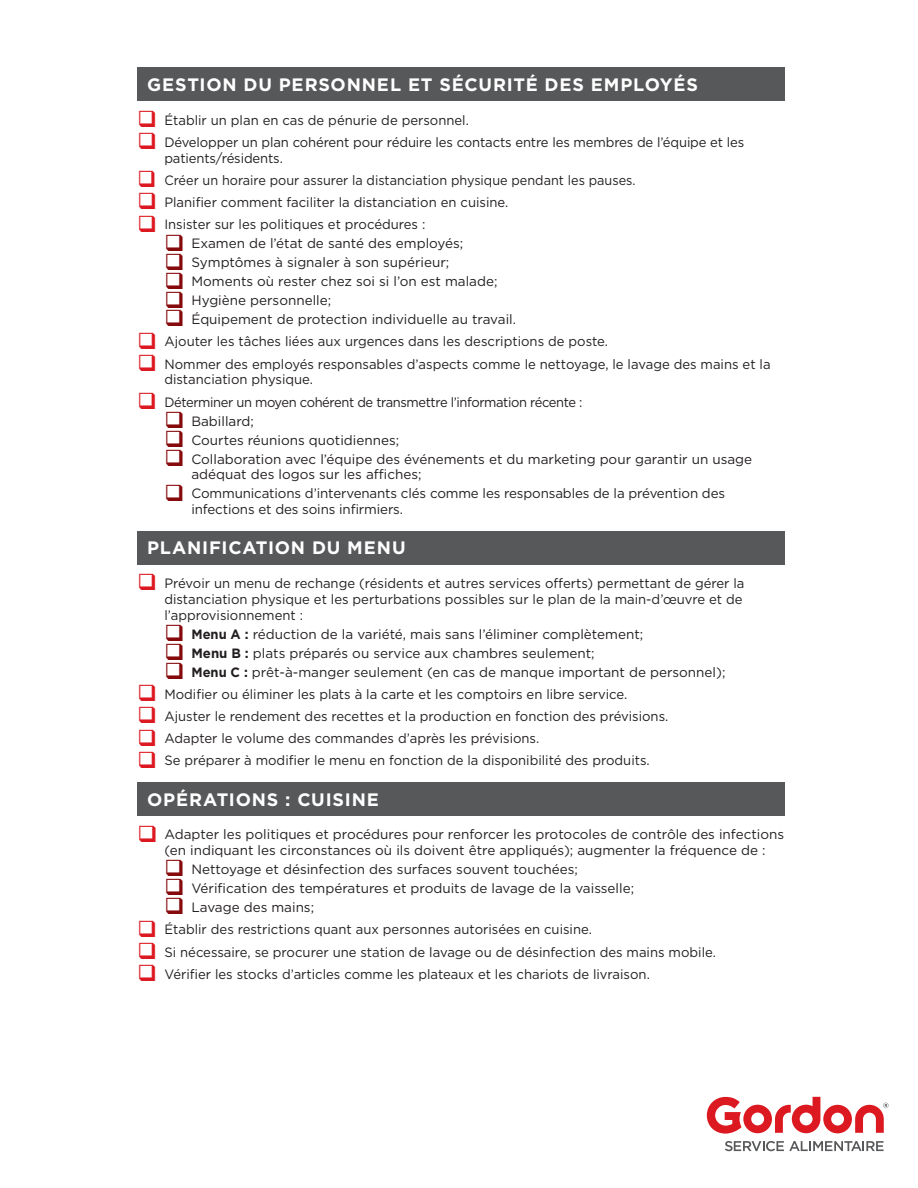
<style>
.page{position:relative;width:918px;height:1188px;background:#fff}
.page>*{position:absolute;margin:0;border:0;box-sizing:border-box;transform-origin:0 0}
.Subheads{font:700 18px "Gotham";letter-spacing:.045em;color:#fff}
.Checklist_bullet{font:13.5px/15.8px "Gotham";color:#231f20}
.Checklist_SUB-bullet{font:13.5px/15.8px "Gotham";color:#231f20}
.Checklist_bullet-2{font:13.5px "Gotham";color:#231f20;scale:.94 1}
.Checklist_bullet-3{font:13.5px "Gotham";letter-spacing:-.03em;color:#231f20;scale:.96 1}
.s1{color:#dc1820}
.s2{color:#86090c}
.s3{font-weight:700}
</style>
<div class="page">
<div style="left:137px;top:68px;width:648px;height:33px;background:#57585a"></div>
<div style="left:137px;top:531px;width:648px;height:34px;background:#57585a"></div>
<div style="left:137px;top:782px;width:648px;height:34px;background:#57585a"></div>
<svg style="left:725px;top:1141px;width:159px;height:10px"></svg>
<svg style="left:707px;top:1097px;width:182px;height:37px"></svg>
<p class="Subheads" style="left:147px;top:74px;width:552px">GESTION DU PERSONNEL ET SÉCURITÉ DES EMPLOYÉS</p>
<p class="Checklist_bullet" style="left:137px;top:112px;width:333px"><span class="s1">❑</span> Établir un plan en cas de pénurie de personnel.</p>
<p class="Checklist_bullet" style="left:164px;top:134px;width:581px;text-indent:-27px"><span class="s1">❑</span> Développer un plan cohérent pour réduire les contacts entre les membres de l’équipe et les patients/résidents.</p>
<p class="Checklist_bullet-2" style="left:137px;top:171px;width:532px"><span class="s1">❑</span> Créer un horaire pour assurer la distanciation physique pendant les pauses.</p>
<p class="Checklist_bullet" style="left:137px;top:194px;width:372px"><span class="s1">❑</span> Planifier comment faciliter la distanciation en cuisine.</p>
<p class="Checklist_bullet" style="left:137px;top:216px;width:290px"><span class="s1">❑</span> Insister sur les politiques et procédures :</p>
<p class="Checklist_SUB-bullet" style="left:164px;top:235px;width:300px"><span class="s2">❑</span> Examen de l’état de santé des employés;</p>
<p class="Checklist_SUB-bullet" style="left:164px;top:254px;width:287px"><span class="s2">❑</span> Symptômes à signaler à son supérieur;</p>
<p class="Checklist_SUB-bullet" style="left:164px;top:273px;width:335px"><span class="s2">❑</span> Moments où rester chez soi si l’on est malade;</p>
<p class="Checklist_SUB-bullet" style="left:164px;top:292px;width:168px"><span class="s2">❑</span> Hygiène personnelle;</p>
<p class="Checklist_SUB-bullet" style="left:164px;top:311px;width:353px"><span class="s2">❑</span> Équipement de protection individuelle au travail.</p>
<p class="Checklist_bullet" style="left:137px;top:334px;width:472px"><span class="s1">❑</span> Ajouter les tâches liées aux urgences dans les descriptions de poste.</p>
<p class="Checklist_bullet" style="left:164px;top:356px;width:608px;text-indent:-27px"><span class="s1">❑</span> Nommer des employés responsables d’aspects comme le nettoyage, le lavage des mains et la distanciation physique.</p>
<p class="Checklist_bullet-3" style="left:137px;top:393px;width:465px"><span class="s1">❑</span> Déterminer un moyen cohérent de transmettre l’information récente :</p>
<p class="Checklist_SUB-bullet" style="left:164px;top:413px;width:91px"><span class="s2">❑</span> Babillard;</p>
<p class="Checklist_SUB-bullet" style="left:164px;top:432px;width:236px"><span class="s2">❑</span> Courtes réunions quotidiennes;</p>
<p class="Checklist_SUB-bullet" style="left:191px;top:451px;width:562px;text-indent:-27px"><span class="s2">❑</span> Collaboration avec l’équipe des événements et du marketing pour garantir un usage adéquat des logos sur les affiches;</p>
<p class="Checklist_SUB-bullet" style="left:191px;top:485px;width:535px;text-indent:-27px"><span class="s2">❑</span> Communications d’intervenants clés comme les responsables de la prévention des infections et des soins infirmiers.</p>
<p class="Subheads" style="left:147px;top:537px;width:260px">PLANIFICATION DU MENU</p>
<p class="Checklist_bullet" style="left:164px;top:575px;width:582px;text-indent:-27px"><span class="s1">❑</span> Prévoir un menu de rechange (résidents et autres services offerts) permettant de gérer la distanciation physique et les perturbations possibles sur le plan de la main-d’œuvre et de l’approvisionnement :</p>
<p class="Checklist_SUB-bullet" style="left:164px;top:626px;width:480px"><span class="s2">❑</span> <span class="s3">Menu A :</span> réduction de la variété, mais sans l’éliminer complètement;</p>
<p class="Checklist_SUB-bullet" style="left:164px;top:645px;width:432px"><span class="s2">❑</span> <span class="s3">Menu B :</span> plats préparés ou service aux chambres seulement;</p>
<p class="Checklist_SUB-bullet" style="left:164px;top:664px;width:563px"><span class="s2">❑</span> <span class="s3">Menu C :</span> prêt-à-manger seulement (en cas de manque important de personnel);</p>
<p class="Checklist_bullet" style="left:137px;top:686px;width:492px"><span class="s1">❑</span> Modifier ou éliminer les plats à la carte et les comptoirs en libre service.</p>
<p class="Checklist_bullet" style="left:137px;top:708px;width:533px"><span class="s1">❑</span> Ajuster le rendement des recettes et la production en fonction des prévisions.</p>
<p class="Checklist_bullet" style="left:137px;top:730px;width:403px"><span class="s1">❑</span> Adapter le volume des commandes d’après les prévisions.</p>
<p class="Checklist_bullet" style="left:137px;top:753px;width:514px"><span class="s1">❑</span> Se préparer à modifier le menu en fonction de la disponibilité des produits.</p>
<p class="Subheads" style="left:147px;top:789px;width:233px">OPÉRATIONS : CUISINE</p>
<p class="Checklist_bullet" style="left:164px;top:826px;width:621px;text-indent:-27px"><span class="s1">❑</span> Adapter les politiques et procédures pour renforcer les protocoles de contrôle des infections (en indiquant les circonstances où ils doivent être appliqués); augmenter la fréquence de :</p>
<p class="Checklist_SUB-bullet" style="left:164px;top:861px;width:415px"><span class="s2">❑</span> Nettoyage et désinfection des surfaces souvent touchées;</p>
<p class="Checklist_SUB-bullet" style="left:164px;top:880px;width:471px"><span class="s2">❑</span> Vérification des températures et produits de lavage de la vaisselle;</p>
<p class="Checklist_SUB-bullet" style="left:164px;top:899px;width:151px"><span class="s2">❑</span> Lavage des mains;</p>
<p class="Checklist_bullet" style="left:137px;top:921px;width:456px"><span class="s1">❑</span> Établir des restrictions quant aux personnes autorisées en cuisine.</p>
<p class="Checklist_bullet" style="left:137px;top:944px;width:580px"><span class="s1">❑</span> Si nécessaire, se procurer une station de lavage ou de désinfection des mains mobile.</p>
<p class="Checklist_bullet" style="left:137px;top:966px;width:514px"><span class="s1">❑</span> Vérifier les stocks d’articles comme les plateaux et les chariots de livraison.</p>
</div>
